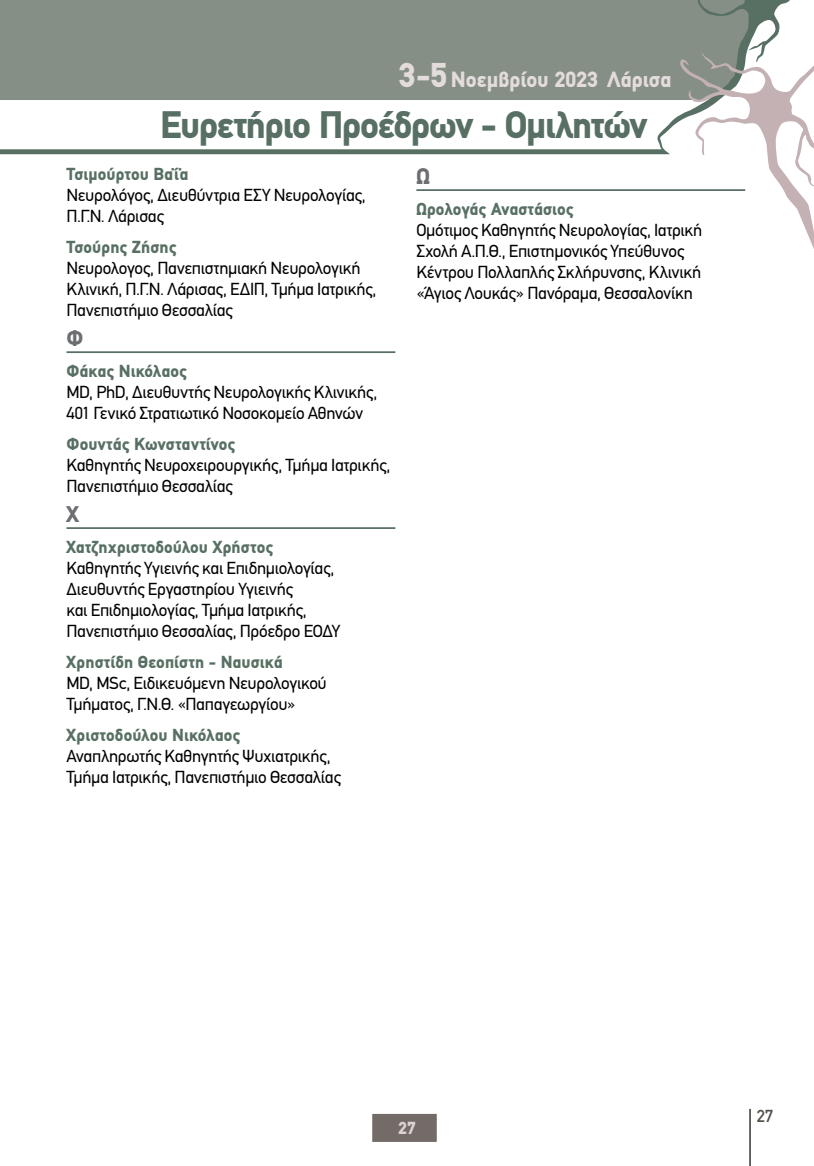
<style>
.page{position:relative;width:814px;height:1166px;background:#fff}
.page>*{position:absolute;margin:0;border:0;box-sizing:border-box;transform-origin:0 0}
.t1{font:900 38.5px "PF Din Text";letter-spacing:-.035em;color:#587063}
.t2{font:900 22.75px "PF Din Text";color:#6d6e71}
.t3{font:900 22.22px "PF Din Text";color:#e3dbdc}
.t4{font:17.5px/21px "PF Din Text";letter-spacing:-.015em;color:#000}
.t5{font:900 17.5px "PF Din Text";letter-spacing:.01em;color:#587063}
.t6{font:900 17.5px "PF Din Text";color:#ddd3d5}
.t7{font:500 17.5px "PF Din Text";color:#56504b}
.s1{font-size:34.65px}
</style>
<div class="page">
<svg style="left:0;top:0;width:814px;height:249px"></svg>
<div style="left:372px;top:1114px;width:65px;height:28px;background:#726b67"></div>
<hr style="left:66px;top:351px;width:329px;height:2px;background:#587063">
<hr style="left:66px;top:527px;width:329px;height:2px;background:#587063">
<hr style="left:416px;top:189px;width:329px;height:2px;background:#587063">
<hr style="left:749px;top:1109px;width:2px;height:57px;background:#56504b">
<p class="t3" style="left:399px;top:66px;width:273px"><span class="s1">3-5</span> Νοεμβρίου 2023 Λάρισα</p>
<h1 class="t1" style="left:160px;top:102px;width:488px">Ευρετήριο Προέδρων - Ομιλητών</h1>
<p class="t5" style="left:66px;top:164px;width:123px">Τσιμούρτου Βαΐα</p>
<p class="t4" style="left:66px;top:185px;width:301px">Νευρολόγος, Διευθύντρια ΕΣΥ Νευρολογίας,<br>Π.Γ.Ν. Λάρισας</p>
<p class="t5" style="left:66px;top:237px;width:112px">Τσούρης Ζήσης</p>
<p class="t4" style="left:66px;top:258px;width:311px">Νευρολογος, Πανεπιστημιακή Νευρολογική<br>Κλινική, Π.Γ.Ν. Λάρισας, ΕΔΙΠ, Τμήμα Ιατρικής,<br>Πανεπιστήμιο Θεσσαλίας</p>
<h2 class="t2" style="left:66px;top:325px;width:18px">Φ</h2>
<p class="t5" style="left:66px;top:361px;width:122px">Φάκας Νικόλαος</p>
<p class="t4" style="left:66px;top:382px;width:312px">MD, PhD, Διευθυντής Νευρολογικής Κλινικής,<br>401 Γενικό Στρατιωτικό Νοσοκομείο Αθηνών</p>
<p class="t5" style="left:66px;top:434px;width:170px">Φουντάς Κωνσταντίνος</p>
<p class="t4" style="left:66px;top:455px;width:325px">Kαθηγητής Νευροχειρουργικής, Τμήμα Ιατρικής,<br>Πανεπιστήμιο Θεσσαλίας</p>
<h2 class="t2" style="left:66px;top:501px;width:14px">Χ</h2>
<p class="t5" style="left:66px;top:537px;width:208px">Χατζηχριστοδούλου Χρήστος</p>
<p class="t4" style="left:66px;top:558px;width:275px">Καθηγητής Υγιεινής και Επιδημιολογίας, Διευθυντής Εργαστηρίου Υγιεινής<br>και Επιδημιολογίας, Τμήμα Ιατρικής, Πανεπιστήμιο Θεσσαλίας, Πρόεδρο ΕΟΔΥ</p>
<p class="t5" style="left:66px;top:651px;width:217px">Χρηστίδη Θεοπίστη - Ναυσικά</p>
<p class="t4" style="left:66px;top:673px;width:262px">ΜD, MSc, Ειδικευόμενη Νευρολογικού<br>Τμήματος, Γ.Ν.Θ. «Παπαγεωργίου»</p>
<p class="t5" style="left:66px;top:724px;width:175px">Χριστοδούλου Νικόλαος</p>
<p class="t4" style="left:66px;top:746px;width:276px">Αναπληρωτής Καθηγητής Ψυχιατρικής,<br>Τμήμα Ιατρικής, Πανεπιστήμιο Θεσσαλίας</p>
<h2 class="t2" style="left:416px;top:163px;width:15px">Ω</h2>
<p class="t5" style="left:416px;top:199px;width:159px">Ωρολογάς Αναστάσιος</p>
<p class="t4" style="left:416px;top:220px;width:287px">Ομότιμος Καθηγητής Νευρολογίας, Ιατρική Σχολή Α.Π.Θ., Επιστημονικός Υπεύθυνος Κέντρου Πολλαπλής Σκλήρυνσης, Κλινική «Άγιος Λουκάς» Πανόραμα, Θεσσαλονίκη</p>
<p class="t6" style="left:398px;top:1118px;width:19px">27</p>
<p class="t7" style="left:756px;top:1106px;width:18px">27</p>
</div>
